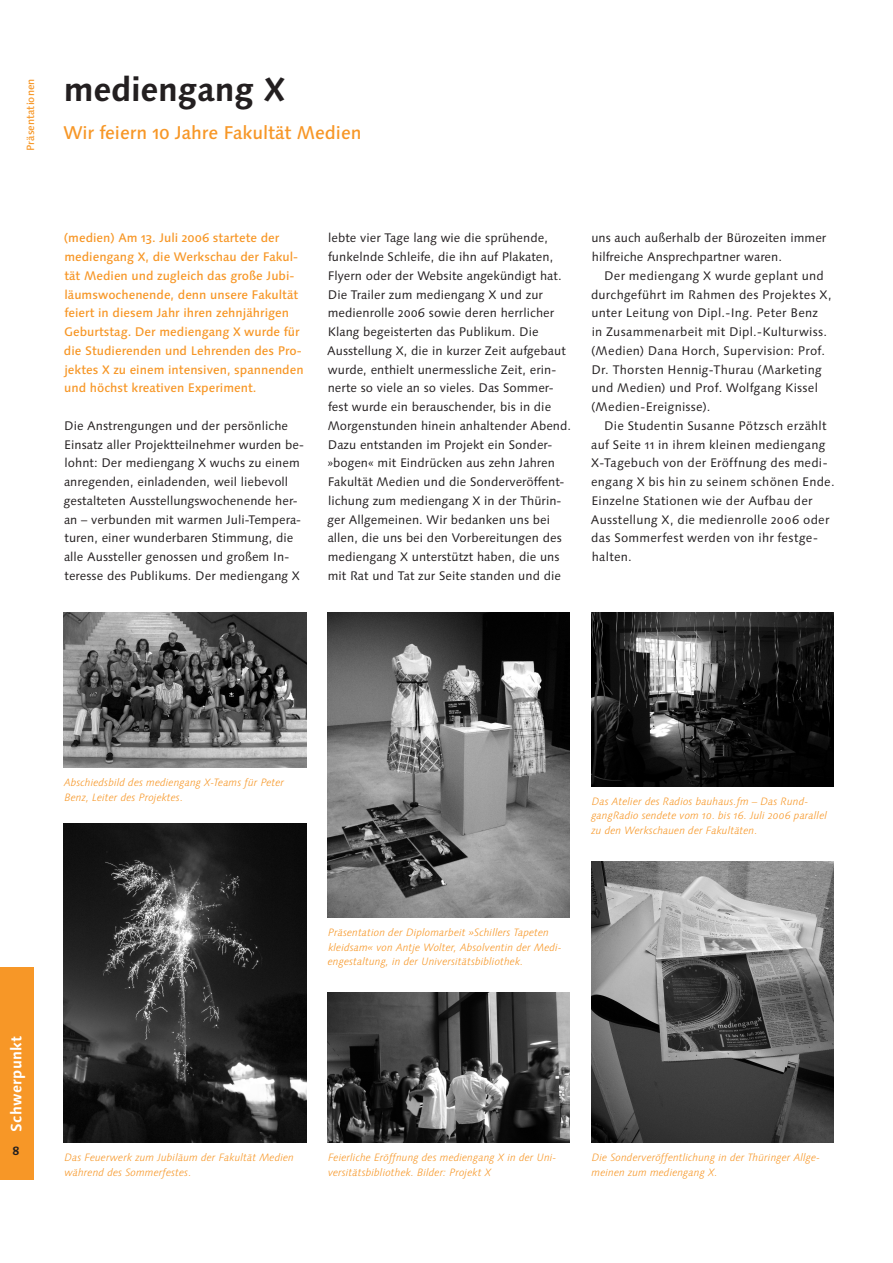
<style>
.page{position:relative;width:893px;height:1263px;background:#fff}
.page>*{position:absolute;margin:0;border:0;box-sizing:border-box;transform-origin:0 0}
._01_Überschrift{font:700 33.45px "Linotype Syntax Os F";letter-spacing:-.01em;color:#231f20}
._011_Unterüberschrif{font:500 18.45px "Linotype Syntax Os F";letter-spacing:-.005em;color:#f79727}
.t1{font:700 15px "Linotype Syntax Os F";letter-spacing:.02em;color:#fff}
._02_fließtext_erster{font:12.45px/18.8px "Linotype Syntax Os F";letter-spacing:.005em;color:#231f20}
._02_fließtext{font:12.45px/18.8px "Linotype Syntax Os F";letter-spacing:.02em;color:#231f20}
._02_teaser{font:500 12.45px/18.8px "Linotype Syntax Os F";color:#f79727}
._03_Bildunterschrift{font:italic 300 10.65px/14.2px "Linotype Syntax Os F";color:#f79727}
.Seitenunterrubrik{font:500 10.5px "Linotype Syntax Os F";color:#f79727}
</style>
<div class="page">
<div style="left:0;top:967px;width:34px;height:213px;background:#f79727"></div>
<img style="left:63px;top:612px;width:243px;height:155px">
<img style="left:327px;top:992px;width:243px;height:150px">
<img style="left:591px;top:612px;width:242px;height:174px">
<img style="left:327px;top:612px;width:243px;height:305px">
<img style="left:591px;top:861px;width:242px;height:281px">
<img style="left:64px;top:824px;width:242px;height:318px">
<p class="Seitenunterrubrik" style="left:24px;top:151px;width:74px;rotate:-90deg">Präsentationen</p>
<p class="_01_Überschrift" style="left:64px;top:69px;width:224px">mediengang X</p>
<p class="_011_Unterüberschrif" style="left:63px;top:121px;width:300px">Wir feiern 10 Jahre Fakultät Medien</p>
<p class="_02_teaser" style="left:64px;top:229px;width:241px">(medien) Am 13. Juli 2006 startete der mediengang X, die Werkschau der Fakul&shy;tät Medien und zugleich das große Jubi&shy;läumswochenende, denn unsere Fakultät feiert in diesem Jahr ihren zehnjährigen Geburtstag. Der mediengang X wurde für die Studierenden und Lehrenden des Pro&shy;jektes X zu einem intensiven, spannenden und höchst kreativen Experiment.</p>
<p class="_02_fließtext_erster" style="left:64px;top:416px;width:241px">Die Anstrengungen und der persönliche Einsatz aller Projektteilnehmer wurden be&shy;lohnt: Der mediengang X wuchs zu einem anregenden, einladenden, weil liebevoll gestalteten Ausstellungswochenende her&shy;an – verbunden mit warmen Juli-Tempera&shy;turen, einer wunderbaren Stimmung, die alle Aussteller genossen und großem In&shy;teresse des Publikums. Der mediengang X</p>
<p class="_02_fließtext_erster" style="left:327px;top:229px;width:245px">lebte vier Tage lang wie die sprühende, funkelnde Schleife, die ihn auf Plakaten, Flyern oder der Website angekündigt hat.<br>Die Trailer zum mediengang X und zur medienrolle 2006 sowie deren herrlicher Klang begeisterten das Publikum. Die Ausstellung X, die in kurzer Zeit aufgebaut wurde, enthielt unermessliche Zeit, erin&shy;nerte so viele an so vieles. Das Sommer&shy;fest wurde ein berauschender, bis in die Morgenstunden hinein anhaltender Abend.<br>Dazu entstanden im Projekt ein Sonder-»bogen« mit Eindrücken aus zehn Jahren Fakultät Medien und die Sonderveröffent&shy;lichung zum mediengang X in der Thürin&shy;ger Allgemeinen. Wir bedanken uns bei allen, die uns bei den Vorbereitungen des mediengang X unterstützt haben, die uns mit Rat und Tat zur Seite standen und die</p>
<p class="_02_fließtext_erster" style="left:591px;top:229px;width:236px">uns auch außerhalb der Bürozeiten immer hilfreiche Ansprechpartner waren.</p>
<p class="_02_fließtext" style="left:591px;top:266px;width:242px;text-indent:13px">Der mediengang X wurde geplant und durchgeführt im Rahmen des Projektes X, unter Leitung von Dipl.-Ing. Peter Benz<br>in Zusammenarbeit mit Dipl.-Kulturwiss. (Medien) Dana Horch, Supervision: Prof.<br>Dr. Thorsten Hennig-Thurau (Marketing und Medien) und Prof. Wolfgang Kissel (Medien-Ereignisse).</p>
<p class="_02_fließtext" style="left:591px;top:416px;width:245px;text-indent:13px">Die Studentin Susanne Pötzsch erzählt auf Seite 11 in ihrem kleinen mediengang X-Tagebuch von der Eröffnung des medi&shy;engang X bis hin zu seinem schönen Ende.<br>Einzelne Stationen wie der Aufbau der Ausstellung X, die medienrolle 2006 oder das Sommerfest werden von ihr festge&shy;halten.</p>
<p class="t1" style="left:7px;top:1132px;width:98px;rotate:-90deg">Schwerpunkt</p>
<p class="_03_Bildunterschrift" style="left:64px;top:775px;width:222px">Abschiedsbild des mediengang X-Teams für Peter<br>Benz, Leiter des Projektes.</p>
<p class="_03_Bildunterschrift" style="left:591px;top:794px;width:237px">Das Atelier des Radios bauhaus.fm – Das Rund&shy;gangRadio sendete vom 10. bis 16. Juli 2006 parallel zu den Werkschauen der Fakultäten.</p>
<p class="_03_Bildunterschrift" style="left:328px;top:925px;width:236px">Präsentation der Diplomarbeit »Schillers Tapeten kleidsam« von Antje Wolter, Absolventin der Medi&shy;engestaltung, in der Universitätsbibliothek.</p>
<p class="_03_Bildunterschrift" style="left:64px;top:1150px;width:231px">Das Feuerwerk zum Jubiläum der Fakultät Medien während des Sommerfestes.</p>
<p class="_03_Bildunterschrift" style="left:328px;top:1150px;width:230px">Feierliche Eröffnung des mediengang X in der Uni&shy;versitätsbibliothek. Bilder: Projekt X</p>
<p class="_03_Bildunterschrift" style="left:592px;top:1150px;width:230px">Die Sonderveröffentlichung in der Thüringer Allge&shy;meinen zum mediengang X.</p>
</div>
